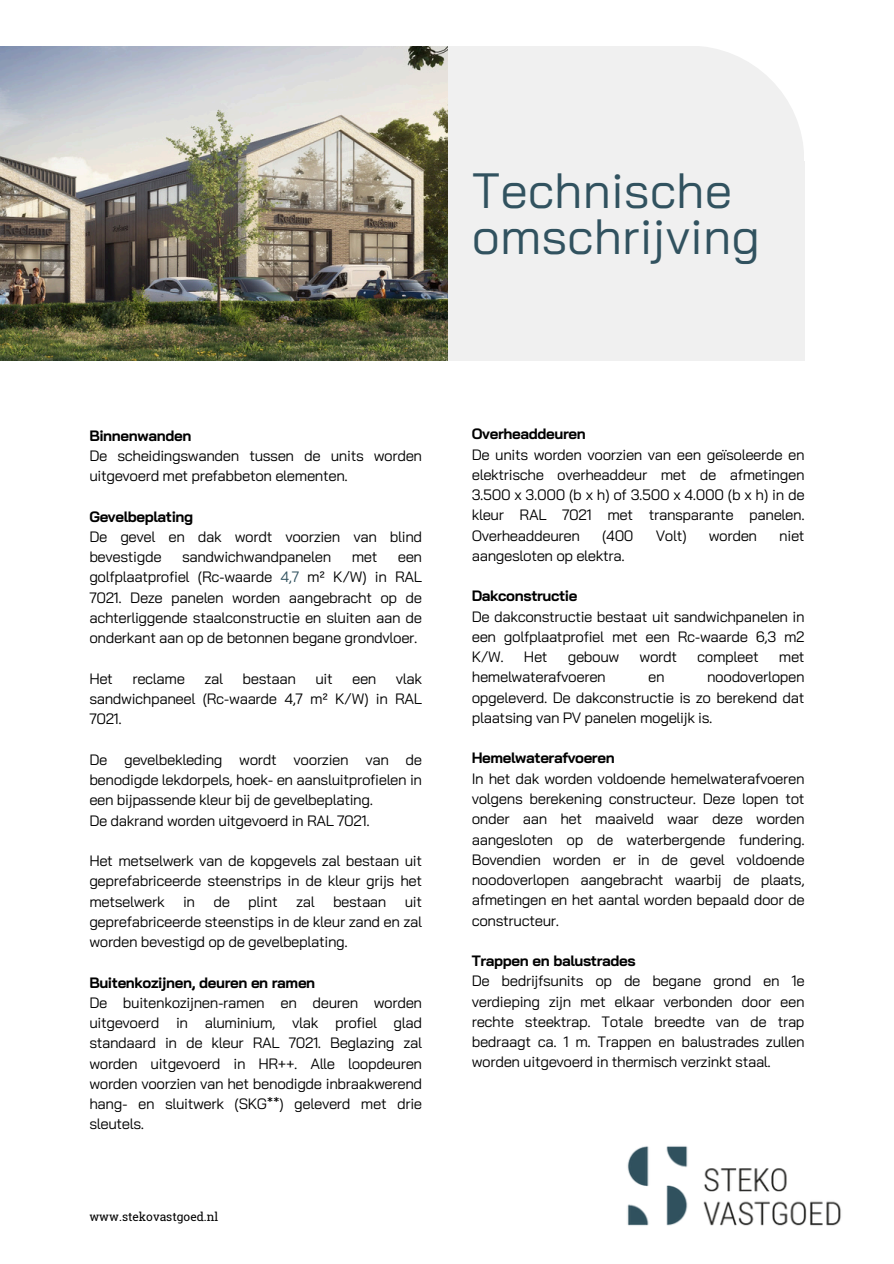
<style>
.page{position:relative;width:894px;height:1264px;background:#fff}
.page>*{position:absolute;margin:0;border:0;box-sizing:border-box;transform-origin:0 0}
.t1{font:49.5px/46.2px "Bai Jamjuree";color:#31525f}
.t2{font:15px/20.2px "Bai Jamjuree";letter-spacing:-.025em;color:#000;text-align:justify}
.t3{font:700 15px "Bai Jamjuree";letter-spacing:-.025em;color:#000}
.t4{font:12px "Roboto Slab";color:#000}
.s1{color:#31525f}
</style>
<div class="page">
<img style="left:627px;top:1146px;width:214px;height:80px">
<div style="left:0;top:161px;width:804px;height:200px;background:#f0f0f0"></div>
<div style="left:573px;top:46px;width:230px;height:228px;background:#f0f0f0;border-radius:50%"></div>
<div style="left:0;top:47px;width:688px;height:314px;background:#f0f0f0"></div>
<img style="left:0;top:47px;width:447px;height:314px">
<h1 class="t1" style="left:471px;top:166px;width:290px">Technische omschrijving</h1>
<p class="t3" style="left:89px;top:425px;width:103px">Binnenwanden</p>
<p class="t2" style="left:89px;top:445px;width:334px">De scheidingswanden tussen de units worden uitgevoerd met prefabbeton elementen.</p>
<p class="t3" style="left:89px;top:506px;width:105px">Gevelbeplating</p>
<p class="t2" style="left:89px;top:526px;width:334px">De gevel en dak wordt voorzien van blind bevestigde</p>
<p class="t2" style="left:182px;top:546px;width:151px">sandwichwandpanelen</p>
<p class="t2" style="left:351px;top:546px;width:27px">met</p>
<p class="t2" style="left:89px;top:546px;width:334px;text-indent:308px">een golfplaatprofiel (Rc-waarde <span class="s1">4,7</span> m² K/W) in RAL 7021. Deze panelen worden aangebracht op de achterliggende staalconstructie en sluiten aan de onderkant aan op de betonnen begane grondvloer.</p>
<p class="t2" style="left:89px;top:668px;width:25px">Het</p>
<p class="t2" style="left:132px;top:668px;width:54px">reclame</p>
<p class="t2" style="left:204px;top:668px;width:20px">zal</p>
<p class="t2" style="left:242px;top:668px;width:55px">bestaan</p>
<p class="t2" style="left:315px;top:668px;width:19px">uit</p>
<p class="t2" style="left:352px;top:668px;width:26px">een</p>
<p class="t2" style="left:89px;top:668px;width:334px;text-indent:306px">vlak sandwichpaneel (Rc-waarde 4,7 m² K/W) in RAL 7021.</p>
<p class="t2" style="left:89px;top:749px;width:334px;text-align:left">De gevelbekleding wordt voorzien van de benodigde lekdorpels, hoek- en aansluitprofielen in een bijpassende kleur bij de gevelbeplating.<br>De dakrand worden uitgevoerd in RAL 7021.</p>
<p class="t2" style="left:89px;top:850px;width:334px">Het metselwerk van de kopgevels zal bestaan uit geprefabriceerde steenstrips in de kleur grijs het metselwerk in de plint zal bestaan uit geprefabriceerde steenstips in de kleur zand en zal worden bevestigd op de gevelbeplating.</p>
<p class="t3" style="left:89px;top:972px;width:227px">Buitenkozijnen, deuren en ramen</p>
<p class="t2" style="left:89px;top:992px;width:334px">De buitenkozijnen-ramen en deuren worden uitgevoerd in aluminium, vlak profiel glad standaard in de kleur RAL 7021. Beglazing zal worden uitgevoerd in HR++. Alle loopdeuren worden voorzien van het benodigde inbraakwerend hang- en sluitwerk (SKG**) geleverd met drie sleutels.</p>
<p class="t4" style="left:89px;top:1208px;width:130px">www.stekovastgoed.nl</p>
<p class="t3" style="left:471px;top:424px;width:115px">Overheaddeuren</p>
<p class="t2" style="left:471px;top:444px;width:334px">De units worden voorzien van een geïsoleerde en elektrische overheaddeur met de afmetingen 3.500 x 3.000 (b x h) of 3.500 x 4.000 (b x h) in de kleur RAL 7021 met transparante panelen.<br>Overheaddeuren</p>
<p class="t2" style="left:602px;top:525px;width:33px">(400</p>
<p class="t2" style="left:655px;top:525px;width:32px">Volt)</p>
<p class="t2" style="left:708px;top:525px;width:50px">worden</p>
<p class="t2" style="left:779px;top:525px;width:27px">niet</p>
<p class="t2" style="left:471px;top:545px;width:154px">aangesloten op elektra.</p>
<p class="t3" style="left:471px;top:586px;width:107px">Dakconstructie</p>
<p class="t2" style="left:471px;top:606px;width:334px">De dakconstructie bestaat uit sandwichpanelen in een golfplaatprofiel met een Rc-waarde 6,3 m2<br>K/W.</p>
<p class="t2" style="left:524px;top:646px;width:25px">Het</p>
<p class="t2" style="left:567px;top:646px;width:53px">gebouw</p>
<p class="t2" style="left:639px;top:646px;width:39px">wordt</p>
<p class="t2" style="left:697px;top:646px;width:63px">compleet</p>
<p class="t2" style="left:778px;top:646px;width:27px">met</p>
<p class="t2" style="left:471px;top:666px;width:135px">hemelwaterafvoeren</p>
<p class="t2" style="left:648px;top:666px;width:18px">en</p>
<p class="t2" style="left:471px;top:666px;width:334px;text-indent:235px">noodoverlopen opgeleverd. De dakconstructie is zo berekend dat plaatsing van PV panelen mogelijk is.</p>
<p class="t3" style="left:471px;top:748px;width:144px">Hemelwaterafvoeren</p>
<p class="t2" style="left:471px;top:768px;width:334px">In het dak worden voldoende hemelwaterafvoeren volgens berekening constructeur. Deze lopen tot onder aan het maaiveld waar deze worden aangesloten op de waterbergende fundering.<br>Bovendien worden er in de gevel voldoende noodoverlopen aangebracht waarbij de plaats, afmetingen en het aantal worden bepaald door de constructeur.</p>
<p class="t3" style="left:471px;top:951px;width:165px">Trappen en balustrades</p>
<p class="t2" style="left:471px;top:970px;width:334px">De bedrijfsunits op de begane grond en 1e verdieping zijn met elkaar verbonden door een rechte steektrap. Totale breedte van de trap bedraagt ca. 1 m. Trappen en balustrades zullen worden uitgevoerd in thermisch verzinkt staal.</p>
</div>
